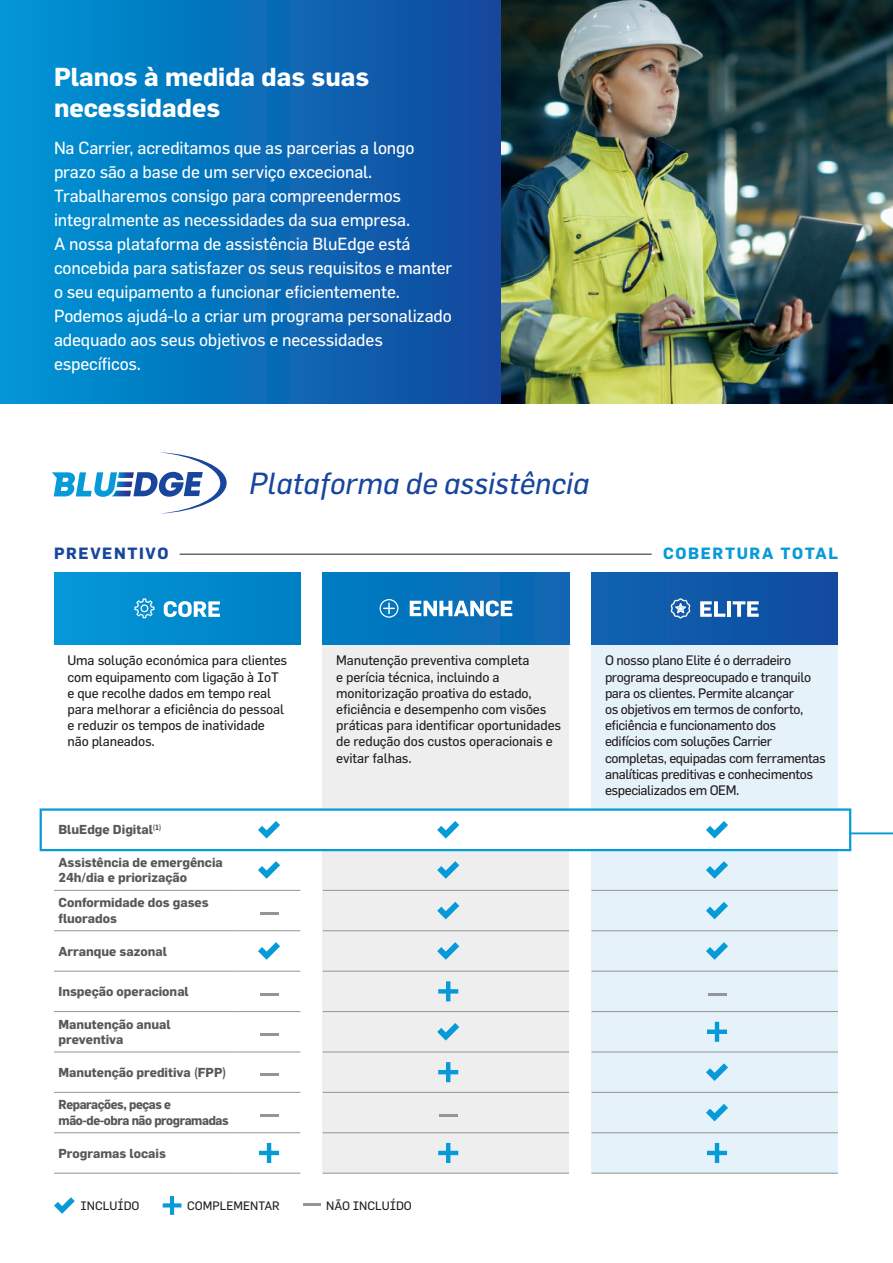
<style>
.page{position:relative;width:893px;height:1263px;background:#fff}
.page>*{position:absolute;margin:0;border:0;box-sizing:border-box;transform-origin:0 0}
.t1{font:italic 30px "Flama";color:#18469d}
.t2{font:700 25.5px/30.6px "Flama";color:#fff}
.t3{font:17.25px/24px "Flama";letter-spacing:-.01em;color:#fff}
.t4{font:700 15.9px "Flama";letter-spacing:.1em;color:#069ad9}
.t5{font:700 15.9px "Flama";letter-spacing:.1em;color:#18469d}
.t6{font:13.5px/16.2px "Flama";letter-spacing:-.01em;color:#231f20}
.t7{font:13.5px/16.2px "Flama";letter-spacing:-.03em;color:#231f20}
.t8{font:700 12.75px/15.3px "Flama";color:#57585a}
.t9{font:700 12.75px/15.3px "Flama";letter-spacing:-.03em;color:#57585a;scale:.95 1}
.t10{font:12px "Flama";color:#231f20}
</style>
<div class="page">
<svg style="left:54px;top:1197px;width:21px;height:17px"></svg>
<svg style="left:163px;top:1196px;width:18px;height:19px"></svg>
<hr style="left:303px;top:1203px;width:17px;height:3px;background:#939698">
<div style="left:0;top:0;width:502px;height:403px;background:linear-gradient(to right,#0097d6,#14469c)"></div>
<hr style="left:836px;top:832px;width:57px;height:2px;background:#069ad9">
<img style="left:502px;top:0;width:391px;height:403px">
<svg style="left:52px;top:452px;width:175px;height:62px"></svg>
<div style="left:323px;top:644px;width:246px;height:529px;background:#eeeeef"></div>
<div style="left:592px;top:644px;width:246px;height:529px;background:#e6f2fa"></div>
<div style="left:592px;top:572px;width:246px;height:72px;background:#0f57a7"></div>
<div style="left:323px;top:572px;width:246px;height:72px;background:linear-gradient(to right,#007dc3,#1165b2)"></div>
<div style="left:54px;top:572px;width:246px;height:72px;background:#018ccf"></div>
<hr style="left:180px;top:554px;width:472px;height:1px;background:#231f20">
<svg style="left:164px;top:601px;width:56px;height:16px"></svg>
<svg style="left:134px;top:598px;width:21px;height:20px"></svg>
<svg style="left:410px;top:600px;width:102px;height:16px"></svg>
<svg style="left:380px;top:599px;width:18px;height:19px"></svg>
<svg style="left:700px;top:601px;width:25px;height:16px"></svg>
<hr style="left:727px;top:601px;width:4px;height:16px;background:#fff">
<svg style="left:733px;top:601px;width:26px;height:16px"></svg>
<svg style="left:671px;top:598px;width:19px;height:20px"></svg>
<div style="left:40px;top:808px;width:811px;height:43px;background:#fff;border:2px solid #069ad9"></div>
<hr style="left:54px;top:890px;width:179px;height:1px;background:#939598">
<hr style="left:233px;top:890px;width:67px;height:1px;background:#939598">
<hr style="left:54px;top:930px;width:179px;height:1px;background:#939598">
<hr style="left:233px;top:930px;width:67px;height:1px;background:#939598">
<hr style="left:54px;top:971px;width:179px;height:1px;background:#939598">
<hr style="left:233px;top:971px;width:67px;height:1px;background:#939598">
<hr style="left:54px;top:1011px;width:179px;height:1px;background:#939598">
<hr style="left:233px;top:1011px;width:67px;height:1px;background:#939598">
<hr style="left:54px;top:1051px;width:179px;height:1px;background:#939598">
<hr style="left:233px;top:1051px;width:67px;height:1px;background:#939598">
<hr style="left:54px;top:1092px;width:179px;height:1px;background:#939598">
<hr style="left:233px;top:1092px;width:67px;height:1px;background:#939598">
<hr style="left:54px;top:1132px;width:179px;height:1px;background:#939598">
<hr style="left:233px;top:1132px;width:67px;height:1px;background:#939598">
<hr style="left:54px;top:1173px;width:179px;height:1px;background:#939598">
<hr style="left:233px;top:1173px;width:67px;height:1px;background:#939598">
<svg style="left:258px;top:821px;width:22px;height:17px"></svg>
<svg style="left:258px;top:861px;width:22px;height:18px"></svg>
<hr style="left:260px;top:912px;width:18px;height:3px;background:#939698">
<svg style="left:258px;top:942px;width:22px;height:18px"></svg>
<hr style="left:260px;top:992px;width:18px;height:3px;background:#939698">
<hr style="left:260px;top:1033px;width:18px;height:3px;background:#939698">
<hr style="left:260px;top:1073px;width:18px;height:3px;background:#939698">
<hr style="left:260px;top:1114px;width:18px;height:3px;background:#939698">
<svg style="left:259px;top:1143px;width:20px;height:20px"></svg>
<hr style="left:323px;top:890px;width:246px;height:1px;background:#939598">
<hr style="left:323px;top:930px;width:246px;height:1px;background:#939598">
<hr style="left:323px;top:971px;width:246px;height:1px;background:#939598">
<hr style="left:323px;top:1011px;width:246px;height:1px;background:#939598">
<hr style="left:323px;top:1051px;width:246px;height:1px;background:#939598">
<hr style="left:323px;top:1092px;width:246px;height:1px;background:#939598">
<hr style="left:323px;top:1132px;width:246px;height:1px;background:#939598">
<hr style="left:323px;top:1173px;width:246px;height:1px;background:#939598">
<svg style="left:437px;top:821px;width:22px;height:17px"></svg>
<svg style="left:437px;top:861px;width:22px;height:18px"></svg>
<svg style="left:437px;top:902px;width:22px;height:17px"></svg>
<svg style="left:437px;top:942px;width:22px;height:18px"></svg>
<svg style="left:438px;top:981px;width:20px;height:20px"></svg>
<svg style="left:437px;top:1023px;width:22px;height:17px"></svg>
<svg style="left:438px;top:1062px;width:20px;height:20px"></svg>
<hr style="left:439px;top:1114px;width:18px;height:3px;background:#939698">
<svg style="left:438px;top:1143px;width:20px;height:20px"></svg>
<hr style="left:592px;top:890px;width:246px;height:1px;background:#939598">
<hr style="left:592px;top:930px;width:246px;height:1px;background:#939598">
<hr style="left:592px;top:971px;width:246px;height:1px;background:#939598">
<hr style="left:592px;top:1011px;width:246px;height:1px;background:#939598">
<hr style="left:592px;top:1051px;width:246px;height:1px;background:#939598">
<hr style="left:592px;top:1092px;width:246px;height:1px;background:#939598">
<hr style="left:592px;top:1132px;width:246px;height:1px;background:#939598">
<hr style="left:592px;top:1173px;width:246px;height:1px;background:#939598">
<svg style="left:706px;top:821px;width:22px;height:17px"></svg>
<svg style="left:706px;top:861px;width:22px;height:18px"></svg>
<svg style="left:706px;top:902px;width:22px;height:17px"></svg>
<svg style="left:706px;top:942px;width:22px;height:18px"></svg>
<hr style="left:708px;top:992px;width:18px;height:3px;background:#939698">
<svg style="left:707px;top:1022px;width:20px;height:20px"></svg>
<svg style="left:706px;top:1063px;width:22px;height:18px"></svg>
<svg style="left:706px;top:1104px;width:22px;height:17px"></svg>
<svg style="left:707px;top:1143px;width:20px;height:20px"></svg>
<h2 class="t2" style="left:54px;top:61px;width:317px">Planos à medida das suas necessidades</h2>
<p class="t3" style="left:54px;top:135px;width:400px">Na Carrier, acreditamos que as parcerias a longo prazo são a base de um serviço excecional.<br>Trabalharemos consigo para compreendermos integralmente as necessidades da sua empresa.<br>A nossa plataforma de assistência BluEdge está concebida para satisfazer os seus requisitos e manter o seu equipamento a funcionar eficientemente.<br>Podemos ajudá-lo a criar um programa personalizado adequado aos seus objetivos e necessidades específicos.</p>
<h1 class="t1" style="left:249px;top:465px;width:342px">Plataforma de assistência</h1>
<p class="t5" style="left:54px;top:544px;width:116px">PREVENTIVO</p>
<p class="t4" style="left:663px;top:544px;width:176px">COBERTURA TOTAL</p>
<p class="t6" style="left:67px;top:652px;width:221px">Uma solução económica para clientes com equipamento com ligação à IoT e que recolhe dados em tempo real para melhorar a eficiência do pessoal e reduzir os tempos de inatividade não planeados.</p>
<p class="t6" style="left:336px;top:652px;width:227px">Manutenção preventiva completa<br>e perícia técnica, incluindo a monitorização proativa do estado, eficiência e desempenho com visões práticas para identificar oportunidades de redução dos custos operacionais e evitar falhas.</p>
<p class="t7" style="left:605px;top:652px;width:222px">O nosso plano Elite é o derradeiro programa despreocupado e tranquilo para os clientes. Permite alcançar<br>os objetivos em termos de conforto, eficiência e funcionamento dos<br>edifícios com soluções Carrier completas, equipadas com ferramentas analíticas preditivas e conhecimentos especializados em OEM.</p>
<p class="t8" style="left:59px;top:822px;width:104px">BluEdge Digital<sup>(1)</sup></p>
<p class="t8" style="left:59px;top:854px;width:166px">Assistência de emergência<br>24h/dia e priorização</p>
<p class="t8" style="left:59px;top:895px;width:152px">Conformidade dos gases fluorados</p>
<p class="t8" style="left:59px;top:943px;width:110px">Arranque sazonal</p>
<p class="t8" style="left:59px;top:983px;width:132px">Inspeção operacional</p>
<p class="t8" style="left:59px;top:1016px;width:114px">Manutenção anual preventiva</p>
<p class="t8" style="left:59px;top:1064px;width:169px">Manutenção preditiva (FPP)</p>
<p class="t9" style="left:59px;top:1097px;width:181px">Reparações, peças e mão-de-obra não programadas</p>
<p class="t8" style="left:59px;top:1145px;width:109px">Programas locais</p>
<p class="t10" style="left:81px;top:1198px;width:61px">INCLUÍDO</p>
<p class="t10" style="left:187px;top:1198px;width:94px">COMPLEMENTAR</p>
<p class="t10" style="left:326px;top:1198px;width:87px">NÃO INCLUÍDO</p>
</div>
